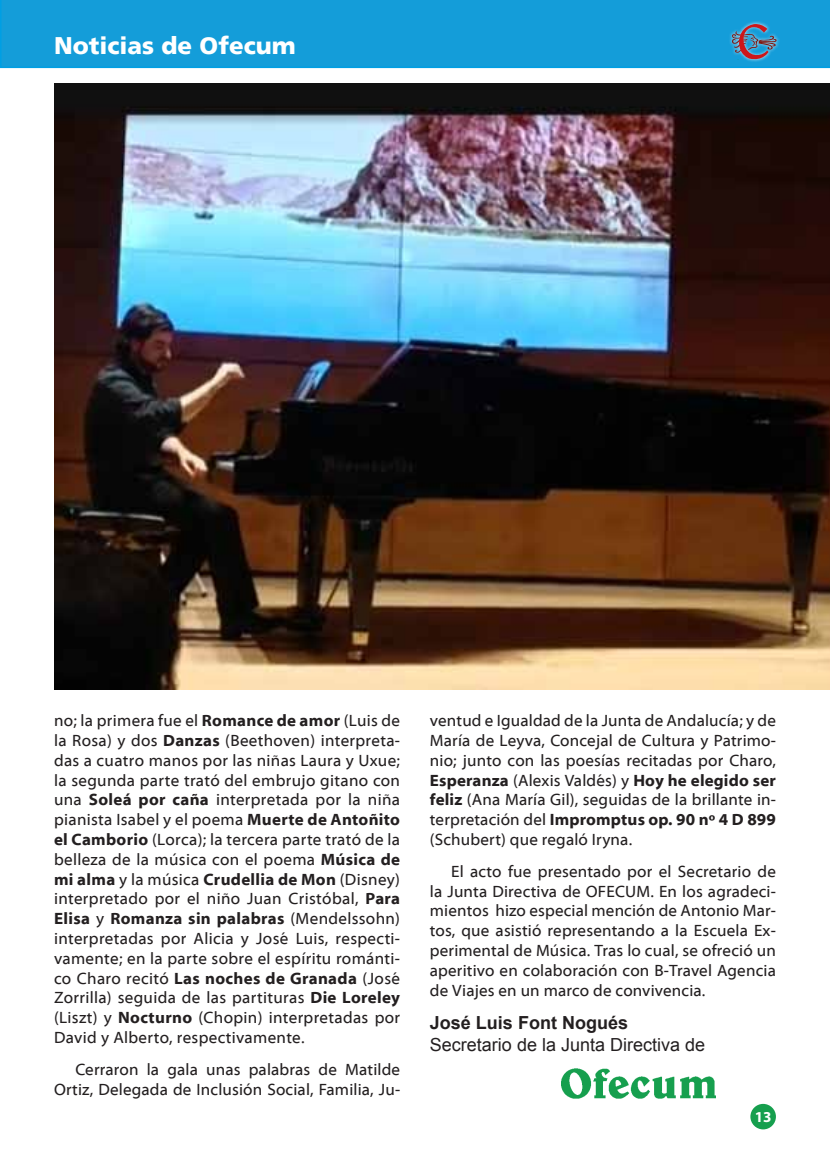
<style>
.page{position:relative;width:830px;height:1149px;background:#fff}
.page>*{position:absolute;margin:0;border:0;box-sizing:border-box;transform-origin:0 0}
.t1{font:900 24px "Frutiger";color:#fff}
.t2{font:18px "Arial";color:#231f20}
.t3{font:700 18px "Arial";color:#231f20}
.t4{font:16.5px/19.8px "Myriad Web Pro";letter-spacing:.01em;color:#231f20;text-align:justify}
.t5{font:700 15.15px "Myriad Pro";color:#fff}
.s1{font-weight:700}
</style>
<div class="page">
<div style="left:0;top:0;width:829px;height:68px;background:#149dd9"></div>
<div style="left:728px;top:20px;width:51px;height:42px;background:#fff;opacity:.75"></div>
<svg style="left:730px;top:24px;width:46px;height:35px;background:#577fa4"></svg>
<div style="left:750px;top:1103px;width:25px;height:25px;background:#169f4e;border-radius:50%"></div>
<img style="left:561px;top:1068px;width:154px;height:30px">
<img style="left:54px;top:83px;width:775px;height:606px">
<h1 class="t1" style="left:54px;top:32px;width:243px">Noticias de Ofecum</h1>
<p class="t4" style="left:54px;top:710px;width:347px">no; la primera fue el <span class="s1">Romance de amor</span> (Luis de la Rosa) y dos <span class="s1">Danzas</span> (Beethoven) interpreta&shy;das a cuatro manos por las niñas Laura y Uxue; la segunda parte trató del embrujo gitano con una <span class="s1">Soleá por caña</span> interpretada por la niña pianista Isabel y el poema <span class="s1">Muerte de Antoñito el Camborio</span> (Lorca); la tercera parte trató de la belleza de la música con el poema <span class="s1">Música de mi alma</span> y la música <span class="s1">Crudellia de Mon</span> (Disney) interpretado por el niño Juan Cristóbal, <span class="s1">Para Elisa</span> y <span class="s1">Romanza sin palabras</span> (Mendelssohn) interpretadas por Alicia y José Luis, respecti&shy;vamente; en la parte sobre el espíritu románti&shy;co Charo recitó <span class="s1">Las noches de Granada</span> (José Zorrilla) seguida de las partituras <span class="s1">Die Loreley </span>(Liszt) y <span class="s1">Nocturno</span> (Chopin) interpretadas por David y Alberto, respectivamente.</p>
<p class="t4" style="left:54px;top:1059px;width:347px;text-align:right">Cerraron la gala unas palabras de Matilde<br>Ortiz, Delegada de Inclusión Social, Familia, Ju-</p>
<p class="t4" style="left:429px;top:710px;width:347px">ventud e Igualdad de la Junta de Andalucía; y de María de Leyva, Concejal de Cultura y Patrimo&shy;nio; junto con las poesías recitadas por Charo, <span class="s1">Esperanza</span> (Alexis Valdés) y <span class="s1">Hoy he elegido ser feliz</span> (Ana María Gil), seguidas de la brillante in&shy;terpretación del <span class="s1">Impromptus op. 90 nº 4 D 899 </span>(Schubert) que regaló Iryna.</p>
<p class="t4" style="left:429px;top:861px;width:347px;text-indent:21px">El acto fue presentado por el Secretario de la Junta Directiva de OFECUM. En los agradeci&shy;mientos hizo especial mención de Antonio Mar&shy;tos, que asistió representando a la Escuela Ex&shy;perimental de Música. Tras lo cual, se ofreció un aperitivo en colaboración con B-Travel Agencia de Viajes en un marco de convivencia.</p>
<p class="t3" style="left:429px;top:1010px;width:200px">José Luis Font Nogués</p>
<p class="t2" style="left:429px;top:1032px;width:277px">Secretario de la Junta Directiva de</p>
<p class="t5" style="left:754px;top:1106px;width:18px">13</p>
</div>
